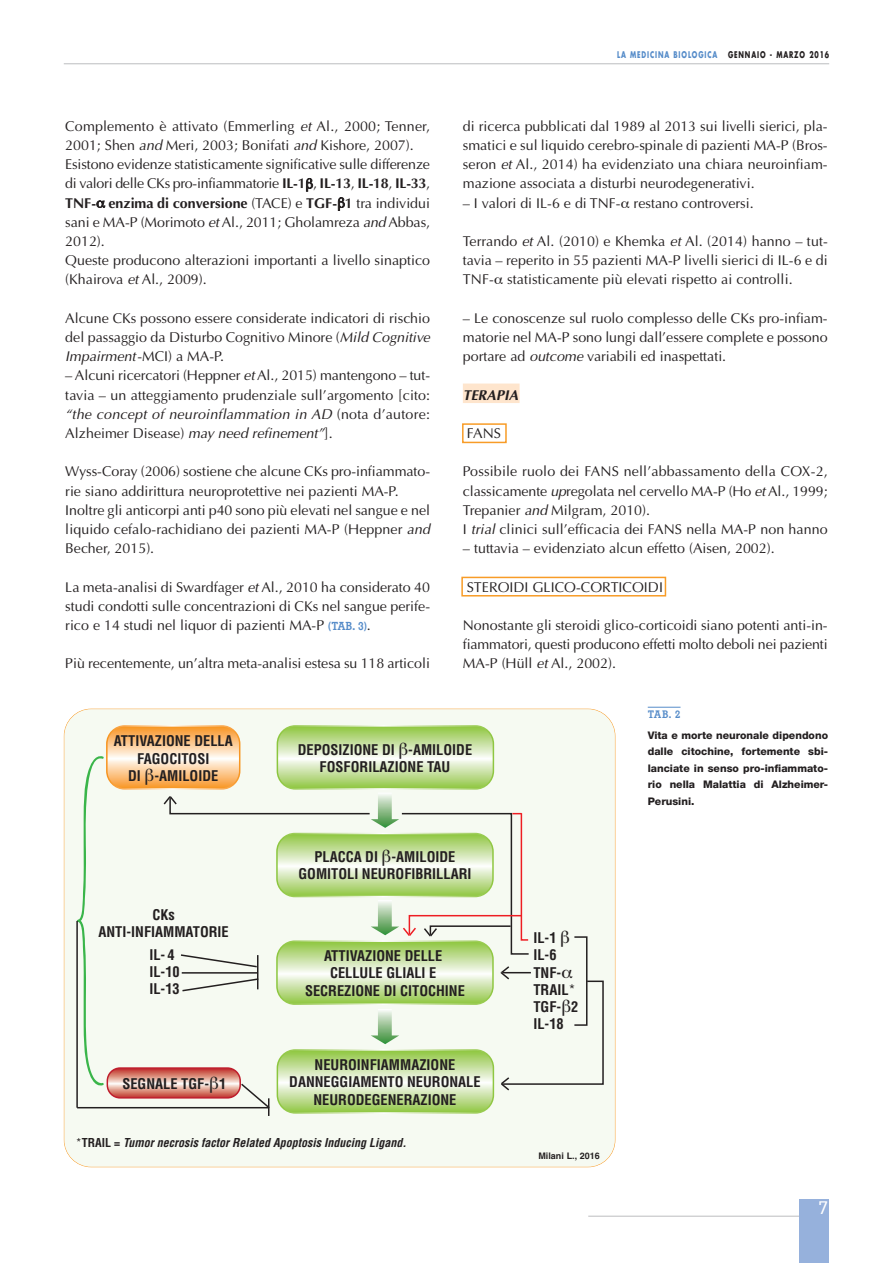
<style>
.page{position:relative;width:893px;height:1263px;background:#fff}
.page>*{position:absolute;margin:0;border:0;box-sizing:border-box;transform-origin:0 0}
.t1{font:500 18px "Memphis";color:#fff}
.t2{font:700 condensed 14.4px/17.2px "Helvetica";color:#231f20;text-align:center}
.t3{font:14.25px/19.2px "Optima";color:#231f20;text-align:justify}
.t4{font:italic 700 14.25px "Optima";color:#231f20}
.t5{font:italic 700 condensed 12px "Helvetica";color:#231f20}
.t6{font:800 10.5px/16.5px "Helvetica Neue";color:#231f20;text-align:justify}
.t7{font:700 10.5px "Memphis";color:#568cc9}
.t8{font:700 9px "Futura";letter-spacing:.135em;color:#568cc9;scale:.7 1}
.t9{font:700 9px "Helvetica";color:#231f20}
.s1{font-style:italic}
.s2{font-weight:700}
.s3{font-family:"Memphis";font-weight:700;font-size:11.25px;color:#568cc9}
.s4{color:#231f20}
.s5{font-weight:400;font-style:normal}
.s6{font-style:normal}
.s7{font-weight:400}
</style>
<div class="page">
<hr style="left:588px;top:1216px;width:220px;height:1px;background:#bcbdc0">
<div style="left:799px;top:1199px;width:30px;height:64px;background:#96b1dc"></div>
<hr style="left:64px;top:64px;width:765px;height:1px;background:#bcbdc0">
<div style="left:463px;top:384px;width:57px;height:19px;background:#fee5cd"></div>
<div style="left:461px;top:577px;width:205px;height:19px;border:2px solid #f89c27"></div>
<div style="left:462px;top:423px;width:45px;height:20px;border:2px solid #f89c27"></div>
<div style="left:64px;top:709px;width:551px;height:458px;background:#f6faf2;border-radius:27px"></div>
<svg style="left:277px;top:726px;width:216px;height:63px"></svg>
<div style="left:277px;top:725px;width:217px;height:65px;border:2px solid #fff;border-radius:18px"></div>
<svg style="left:107px;top:726px;width:133px;height:63px;background:#fcca92"></svg>
<div style="left:106px;top:725px;width:134px;height:65px;border:2px solid #fff;border-radius:18px"></div>
<svg style="left:77px;top:756px;width:27px;height:330px"></svg>
<svg style="left:107px;top:1068px;width:133px;height:30px"></svg>
<div style="left:107px;top:1067px;width:134px;height:31px;border:2px solid #bf1d2c;border-radius:13px"></div>
<hr style="left:76px;top:921px;width:2px;height:187px;background:#231f20">
<hr style="left:77px;top:1107px;width:192px;height:1px;background:#231f20">
<hr style="left:648px;top:707px;width:32px;height:1px;background:#568cc9">
<svg style="left:400px;top:742px;width:7px;height:17px"></svg>
<svg style="left:146px;top:768px;width:8px;height:17px"></svg>
<svg style="left:162px;top:796px;width:442px;height:320px"></svg>
<p class="t3" style="left:65px;top:116px;width:366px;text-align:left">Complemento è attivato (Emmerling <span class="s1">et</span> Al., 2000; Tenner, 2001; Shen <span class="s1">and</span> Meri, 2003; Bonifati <span class="s1">and</span> Kishore, 2007).<br>Esistono evidenze statisticamente significative sulle differenze di valori delle CKs pro-infiammatorie <span class="s2">IL-1</span> , <span class="s2">IL-13</span>, <span class="s2">IL-18</span>, <span class="s2">IL-33</span>, <span class="s2">TNF- enzima di conversione</span> (TACE) e <span class="s2">TGF- 1</span> tra individui sani e MA-P (Morimoto <span class="s1">et</span> Al., 2011; Gholamreza <span class="s1">and</span> Abbas, 2012).<br>Queste producono alterazioni importanti a livello sinaptico (Khairova <span class="s1">et</span> Al., 2009).</p>
<p class="t3" style="left:65px;top:308px;width:366px">Alcune CKs possono essere considerate indicatori di rischio del passaggio da Disturbo Cognitivo Minore (<span class="s1">Mild Cognitive Impairment</span>-MCI) a MA-P.</p>
<p class="t3" style="left:65px;top:366px;width:366px">– Alcuni ricercatori (Heppner <span class="s1">et</span> Al., 2015) mantengono – tut&shy;tavia – un atteggiamento prudenziale sull’argomento [cito: <span class="s1">“the concept of neuroinflammation in AD</span> (nota d’autore:<br>Alzheimer Disease) <span class="s1">may need refinement”</span>].</p>
<p class="t3" style="left:65px;top:462px;width:366px;text-align:left">Wyss-Coray (2006) sostiene che alcune CKs pro-infiammato&shy;rie siano addirittura neuroprotettive nei pazienti MA-P.<br>Inoltre gli anticorpi anti p40 sono più elevati nel sangue e nel liquido cefalo-rachidiano dei pazienti MA-P (Heppner <span class="s1">and </span>Becher, 2015).</p>
<p class="t3" style="left:65px;top:577px;width:366px">La meta-analisi di Swardfager <span class="s1">et</span> Al., 2010 ha considerato 40 studi condotti sulle concentrazioni di CKs nel sangue perife&shy;rico e 14 studi nel liquor di pazienti MA-P <span class="s3">(TAB. 3)</span>.</p>
<p class="t3" style="left:65px;top:654px;width:366px">Più recentemente, un’altra meta-analisi estesa su 118 articoli</p>
<p class="t8" style="left:617px;top:51px;width:304px">LA MEDICINA BIOLOGICA <span class="s4">GENNAIO - MARZO 2016</span></p>
<p class="t3" style="left:463px;top:116px;width:366px">di ricerca pubblicati dal 1989 al 2013 sui livelli sierici, pla&shy;smatici e sul liquido cerebro-spinale di pazienti MA-P (Bros&shy;seron <span class="s1">et</span> Al., 2014) ha evidenziato una chiara neuroinfiam&shy;mazione associata a disturbi neurodegenerativi.</p>
<p class="t3" style="left:463px;top:193px;width:292px">– I valori di IL-6 e di TNF- restano controversi.</p>
<p class="t3" style="left:463px;top:231px;width:366px">Terrando <span class="s1">et</span> Al. (2010) e Khemka <span class="s1">et</span> Al. (2014) hanno – tut&shy;tavia – reperito in 55 pazienti MA-P livelli sierici di IL-6 e di TNF- statisticamente più elevati rispetto ai controlli.</p>
<p class="t3" style="left:463px;top:308px;width:366px">– Le conoscenze sul ruolo complesso delle CKs pro-infiam&shy;matorie nel MA-P sono lungi dall’essere complete e possono portare ad <span class="s1">outcome</span> variabili ed inaspettati.</p>
<p class="t4" style="left:463px;top:386px;width:57px">TERAPIA</p>
<p class="t3" style="left:467px;top:423px;width:36px">FANS</p>
<p class="t3" style="left:463px;top:462px;width:366px;text-align:left">Possibile ruolo dei FANS nell’abbassamento della COX-2, classicamente <span class="s1">up</span>regolata nel cervello MA-P (Ho <span class="s1">et</span> Al., 1999; Trepanier <span class="s1">and</span> Milgram, 2010).<br>I <span class="s1">trial</span> clinici sull’efficacia dei FANS nella MA-P non hanno</p>
<p class="t3" style="left:463px;top:539px;width:313px">– tuttavia – evidenziato alcun effetto (Aisen, 2002).</p>
<p class="t3" style="left:467px;top:577px;width:198px">STEROIDI GLICO-CORTICOIDI</p>
<p class="t3" style="left:463px;top:615px;width:366px">Nonostante gli steroidi glico-corticoidi siano potenti anti-in&shy;fiammatori, questi producono effetti molto deboli nei pazienti MA-P (Hüll <span class="s1">et</span> Al., 2002).</p>
<p class="t7" style="left:648px;top:710px;width:34px">TAB. 2</p>
<p class="t2" style="left:114px;top:733px;width:120px">ATTIVAZIONE DELLA<br>FAGOCITOSI<br>DI -AMILOIDE</p>
<p class="t2" style="left:98px;top:906px;width:132px">CKs<br>ANTI-INFIAMMATORIE</p>
<p class="t2" style="left:149px;top:946px;width:32px;text-align:left">IL- 4<br>IL-10<br>IL-13</p>
<p class="t2" style="left:122px;top:1075px;width:105px">SEGNALE TGF- 1</p>
<p class="t2" style="left:298px;top:741px;width:176px">DEPOSIZIONE DI -AMILOIDE<br>FOSFORILAZIONE TAU</p>
<p class="t2" style="left:298px;top:848px;width:175px">PLACCA DI -AMILOIDE<br>GOMITOLI NEUROFIBRILLARI</p>
<p class="t2" style="left:305px;top:947px;width:161px">ATTIVAZIONE DELLE<br>CELLULE GLIALI E<br>SECREZIONE DI CITOCHINE</p>
<p class="t2" style="left:289px;top:1056px;width:193px">NEUROINFIAMMAZIONE<br>DANNEGGIAMENTO NEURONALE<br>NEURODEGENERAZIONE</p>
<p class="t5" style="left:76px;top:1136px;width:332px"><span class="s5">*</span><span class="s6">TRAIL =</span> Tumor necrosis factor Related Apoptosis Inducing Ligand.</p>
<p class="t6" style="left:648px;top:728px;width:182px">Vita e morte neuronale dipendono dalle citochine, fortemente sbi&shy;lanciate in senso pro-infiammato&shy;rio nella Malattia di Alzheimer-Perusini.</p>
<p class="t2" style="left:533px;top:929px;width:47px;text-align:left">IL-1<br>IL-6<br>TNF-<br>TRAIL<span class="s7">*<br></span>TGF- 2<br>IL-18</p>
<p class="t9" style="left:538px;top:1150px;width:63px">Milani L., 2016</p>
<p class="t1" style="left:819px;top:1201px;width:10px">7</p>
</div>
